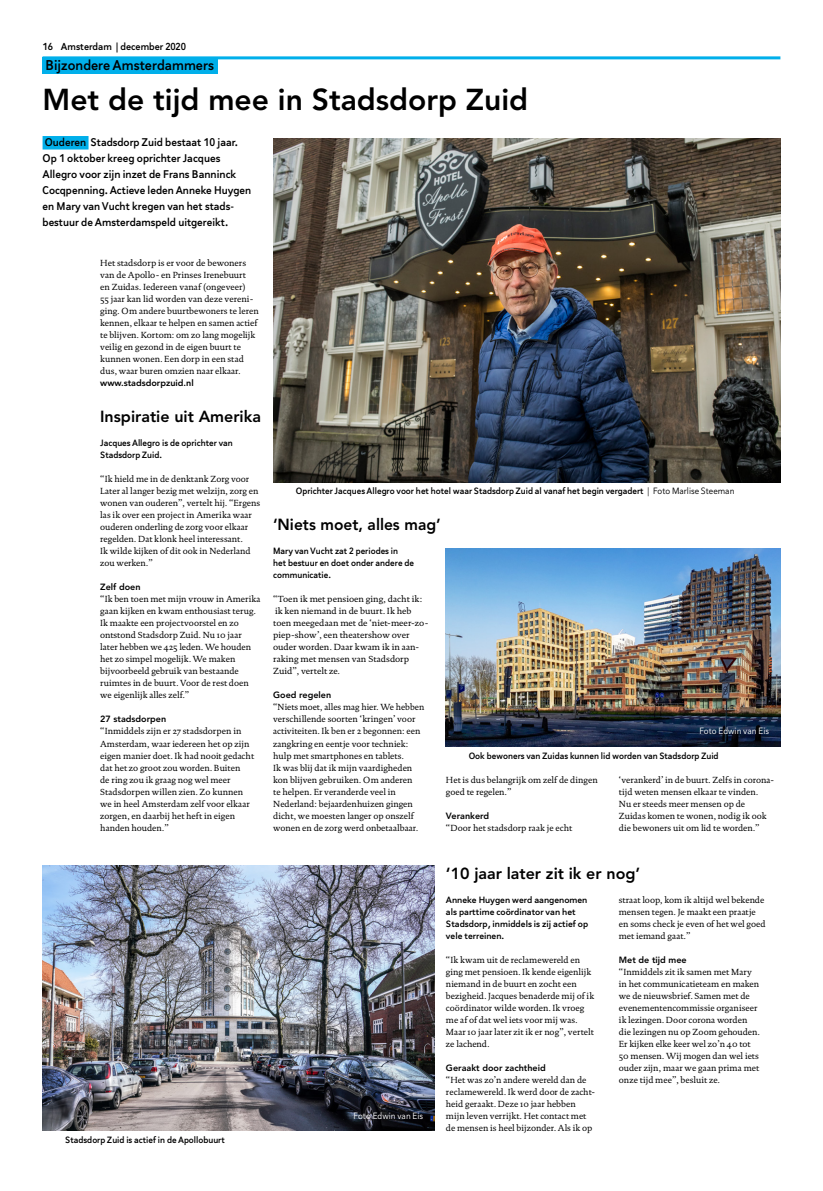
<style>
.page{position:relative;width:823px;height:1191px;background:#fff}
.page>*{position:absolute;margin:0;border:0;box-sizing:border-box;transform-origin:0 0}
.ADAM-Kop_groot__corp{font:800 30px "Avenir";color:#000}
.ADAM-Kop_klein16_pt{font:800 16px "Avenir";color:#000}
.ADAM-Rubriek_lichtbl{font:700 14px "Amst Corres";color:#000}
.ADAM-Introtekst_groo{font:700 11px/16px "Amst Corres";color:#000}
.t1{font:700 10px "Amst Corres";color:#000}
.ADAM-Broodtekst{font:9px/12px "DTL Documenta ST";color:#000}
.ADAM-Introtekst_klei{font:700 9px/12px "Amst Corres";color:#000}
.ADAM-Introtekst_klei-2{font:700 9px/12px "Amst Corres";color:#000;scale:1.04 1}
.ADAM-Tussenkop_-_H2{font:800 9px "Avenir";color:#000}
.t2{font:9px "Amst Corres";color:#fff}
.s1{font-weight:400}
</style>
<div class="page">
<div style="left:43px;top:136px;width:45px;height:13px;background:#00afea"></div>
<div style="left:43px;top:57px;width:175px;height:17px;background:#00afea"></div>
<hr style="left:43px;top:56px;width:737px;height:3px;background:#00afea">
<img style="left:445px;top:548px;width:335px;height:198px">
<img style="left:43px;top:865px;width:391px;height:265px">
<img style="left:273px;top:139px;width:507px;height:343px">
<p class="t1" style="left:43px;top:40px;width:145px">16 Amsterdam | december 2020</p>
<p class="ADAM-Rubriek_lichtbl" style="left:45px;top:57px;width:170px">Bijzondere Amsterdammers</p>
<h1 class="ADAM-Kop_groot__corp" style="left:43px;top:82px;width:487px">Met de tijd mee in Stadsdorp Zuid</h1>
<p class="ADAM-Introtekst_groo" style="left:43px;top:134px;width:210px">Ouderen Stadsdorp Zuid bestaat 10 jaar.<br>Op 1 oktober kreeg oprichter Jacques Allegro voor zijn inzet de Frans Banninck Cocqpenning. Actieve leden Anneke Huygen en Mary van Vucht kregen van het stads&shy;bestuur de Amsterdamspeld uitgereikt.</p>
<p class="ADAM-Broodtekst" style="left:100px;top:257px;width:160px">Het stadsdorp is er voor de bewoners van de Apollo- en Prinses Irenebuurt<br>en Zuidas. Iedereen vanaf (ongeveer)<br>55 jaar kan lid worden van deze vereni&shy;ging. Om andere buurtbewoners te leren kennen, elkaar te helpen en samen actief te blijven. Kortom: om zo lang mogelijk veilig en gezond in de eigen buurt te kunnen wonen. Een dorp in een stad dus, waar buren omzien naar elkaar.</p>
<h2 class="ADAM-Tussenkop_-_H2" style="left:100px;top:378px;width:95px">www.stadsdorpzuid.nl</h2>
<p class="ADAM-Kop_klein16_pt" style="left:100px;top:407px;width:162px">Inspiratie uit Amerika</p>
<p class="ADAM-Introtekst_klei" style="left:100px;top:437px;width:134px">Jacques Allegro is de oprichter van<br>Stadsdorp Zuid.</p>
<p class="ADAM-Broodtekst" style="left:100px;top:473px;width:161px">“Ik hield me in de denktank Zorg voor Later al langer bezig met welzijn, zorg en wonen van ouderen”, vertelt hij. “Ergens las ik over een project in Amerika waar ouderen onderling de zorg voor elkaar regelden. Dat klonk heel interessant.<br>Ik wilde kijken of dit ook in Nederland zou werken.”</p>
<h2 class="ADAM-Tussenkop_-_H2" style="left:100px;top:582px;width:42px">Zelf doen</h2>
<p class="ADAM-Broodtekst" style="left:100px;top:593px;width:162px">“Ik ben toen met mijn vrouw in Amerika gaan kijken en kwam enthousiast terug.<br>Ik maakte een projectvoorstel en zo ontstond Stadsdorp Zuid. Nu 10 jaar later hebben we 425 leden. We houden het zo simpel mogelijk. We maken bijvoorbeeld gebruik van bestaande ruimtes in de buurt. Voor de rest doen we eigenlijk alles zelf.”</p>
<h2 class="ADAM-Tussenkop_-_H2" style="left:100px;top:714px;width:67px">27 stadsdorpen</h2>
<p class="ADAM-Broodtekst" style="left:100px;top:725px;width:155px">“Inmiddels zijn er 27 stadsdorpen in Amsterdam, waar iedereen het op zijn eigen manier doet. Ik had nooit gedacht dat het zo groot zou worden. Buiten<br>de ring zou ik graag nog wel meer Stadsdorpen willen zien. Zo kunnen we in heel Amsterdam zelf voor elkaar zorgen, en daarbij het heft in eigen handen houden.”</p>
<p class="ADAM-Introtekst_klei" style="left:65px;top:1133px;width:161px">Stadsdorp Zuid is actief in de Apollobuurt</p>
<p class="ADAM-Introtekst_klei" style="left:296px;top:485px;width:440px">Oprichter Jacques Allegro voor het hotel waar Stadsdorp Zuid al vanaf het begin vergadert <span class="s1">| Foto Marlise Steeman</span></p>
<p class="ADAM-Kop_klein16_pt" style="left:273px;top:515px;width:169px">‘Niets moet, alles mag’</p>
<p class="ADAM-Introtekst_klei" style="left:273px;top:545px;width:142px">Mary van Vucht zat 2 periodes in<br>het bestuur en doet onder andere de communicatie.</p>
<p class="ADAM-Broodtekst" style="left:273px;top:593px;width:155px">“Toen ik met pensioen ging, dacht ik: ik ken niemand in de buurt. Ik heb toen meegedaan met de ‘niet-meer-zo&shy;piep-show’, een theatershow over ouder worden. Daar kwam ik in aan&shy;raking met mensen van Stadsdorp<br>Zuid”, vertelt ze.</p>
<h2 class="ADAM-Tussenkop_-_H2" style="left:273px;top:690px;width:60px">Goed regelen</h2>
<p class="ADAM-Broodtekst" style="left:273px;top:701px;width:153px">“Niets moet, alles mag hier. We hebben verschillende soorten ‘kringen’ voor activiteiten. Ik ben er 2 begonnen: een zangkring en eentje voor techniek: hulp met smartphones en tablets.<br>Ik was blij dat ik mijn vaardigheden kon blijven gebruiken. Om anderen<br>te helpen. Er veranderde veel in Nederland: bejaardenhuizen gingen dicht, we moesten langer op onszelf wonen en de zorg werd onbetaalbaar.</p>
<p class="t2" style="left:353px;top:1110px;width:71px">Foto Edwin van Eis</p>
<p class="t2" style="left:699px;top:726px;width:71px">Foto Edwin van Eis</p>
<p class="ADAM-Introtekst_klei" style="left:468px;top:749px;width:251px">Ook bewoners van Zuidas kunnen lid worden van Stadsdorp Zuid</p>
<p class="ADAM-Broodtekst" style="left:445px;top:773px;width:153px">Het is dus belangrijk om zelf de dingen goed te regelen.”</p>
<h2 class="ADAM-Tussenkop_-_H2" style="left:445px;top:810px;width:45px">Verankerd</h2>
<p class="ADAM-Broodtekst" style="left:445px;top:821px;width:128px">“Door het stadsdorp raak je echt</p>
<p class="ADAM-Broodtekst" style="left:618px;top:773px;width:157px">‘verankerd’ in de buurt. Zelfs in corona&shy;tijd weten mensen elkaar te vinden.<br>Nu er steeds meer mensen op de Zuidas komen te wonen, nodig ik ook die bewoners uit om lid te worden.”</p>
<p class="ADAM-Kop_klein16_pt" style="left:445px;top:863px;width:196px">‘10 jaar later zit ik er nog’</p>
<p class="ADAM-Broodtekst" style="left:618px;top:893px;width:148px">straat loop, kom ik altijd wel bekende mensen tegen. Je maakt een praatje en soms check je even of het wel goed met iemand gaat.”</p>
<h2 class="ADAM-Tussenkop_-_H2" style="left:618px;top:954px;width:69px">Met de tijd mee</h2>
<p class="ADAM-Broodtekst" style="left:618px;top:965px;width:142px">“Inmiddels zit ik samen met Mary in het communicatieteam en maken we de nieuwsbrief. Samen met de evenementencommissie organiseer ik lezingen. Door corona worden die lezingen nu op Zoom gehouden.<br>Er kijken elke keer wel zo’n 40 tot<br>50 mensen. Wij mogen dan wel iets ouder zijn, maar we gaan prima met onze tijd mee”, besluit ze.</p>
<p class="ADAM-Introtekst_klei-2" style="left:445px;top:893px;width:138px">Anneke Huygen werd aangenomen als parttime coördinator van het<br>Stadsdorp, inmiddels is zij actief op vele terreinen.</p>
<p class="ADAM-Broodtekst" style="left:445px;top:953px;width:150px">“Ik kwam uit de reclamewereld en ging met pensioen. Ik kende eigenlijk niemand in de buurt en zocht een bezigheid. Jacques benaderde mij of ik coördinator wilde worden. Ik vroeg me af of dat wel iets voor mij was.<br>Maar 10 jaar later zit ik er nog”, vertelt ze lachend.</p>
<h2 class="ADAM-Tussenkop_-_H2" style="left:445px;top:1062px;width:101px">Geraakt door zachtheid</h2>
<p class="ADAM-Broodtekst" style="left:445px;top:1073px;width:151px">“Het was zo’n andere wereld dan de reclamewereld. Ik werd door de zacht&shy;heid geraakt. Deze 10 jaar hebben mijn leven verrijkt. Het contact met de mensen is heel bijzonder. Als ik op</p>
</div>
